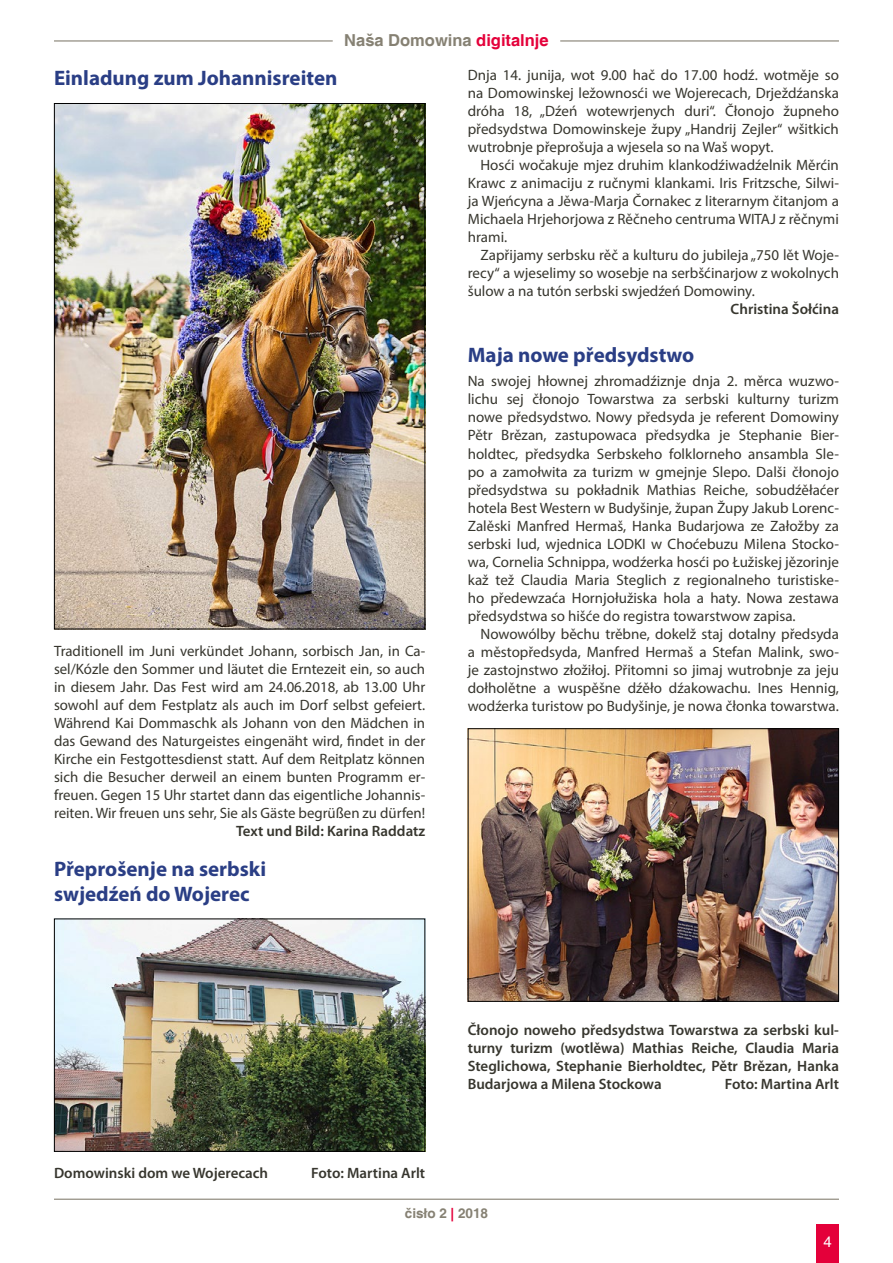
<style>
.page{position:relative;width:893px;height:1263px;background:#fff}
.page>*{position:absolute;margin:0;border:0;box-sizing:border-box;transform-origin:0 0}
.t1{font:700 21px/25.2px "Myriad Pro";color:#2a3e85}
.t2{font:700 16.5px "Helvetica";color:#868173}
.t3{font:15px/18px "Myriad Pro";color:#37362e;text-align:justify}
.t4{font:600 15px/18px "Myriad Pro";color:#37362e;text-align:justify}
.t5{font:15px "Helvetica";color:#fff}
.t6{font:700 13.5px "Helvetica";color:#868173}
.s1{color:#e4003a}
</style>
<div class="page">
<hr style="left:54px;top:1198px;width:785px;height:2px;background:#868173">
<div style="left:816px;top:1224px;width:23px;height:39px;background:#e4003a"></div>
<hr style="left:54px;top:40px;width:279px;height:2px;background:#868173">
<hr style="left:560px;top:40px;width:279px;height:2px;background:#868173">
<img style="left:56px;top:105px;width:367px;height:522px">
<img style="left:56px;top:920px;width:367px;height:230px">
<div style="left:54px;top:918px;width:371px;height:234px;border:1px solid #000"></div>
<img style="left:470px;top:730px;width:367px;height:270px">
<div style="left:468px;top:728px;width:371px;height:274px;border:1px solid #000"></div>
<p class="t2" style="left:344px;top:30px;width:206px">Naša Domowina <span class="s1">digitalnje</span></p>
<h1 class="t1" style="left:54px;top:64px;width:285px">Einladung zum Johannisreiten</h1>
<p class="t3" style="left:54px;top:641px;width:373px">Traditionell im Juni verkündet Johann, sorbisch Jan, in Ca&shy;sel/Kózle den Sommer und läutet die Erntezeit ein, so auch in diesem Jahr. Das Fest wird am 24.06.2018, ab 13.00 Uhr sowohl auf dem Festplatz als auch im Dorf selbst gefeiert.<br>Während Kai Dommaschk als Johann von den Mädchen in das Gewand des Naturgeistes eingenäht wird, findet in der Kirche ein Festgottesdienst statt. Auf dem Reitplatz können sich die Besucher derweil an einem bunten Programm er&shy;freuen. Gegen 15 Uhr startet dann das eigentliche Johannis&shy;reiten. Wir freuen uns sehr, Sie als Gäste begrüßen zu dürfen!</p>
<p class="t4" style="left:236px;top:822px;width:191px">Text und Bild: Karina Raddatz</p>
<h1 class="t1" style="left:54px;top:855px;width:214px">Přeprošenje na serbski swjedźeń do Wojerec</h1>
<p class="t3" style="left:468px;top:66px;width:373px">Dnja 14. junija, wot 9.00 hač do 17.00 hodź. wotměje so na Domowinskej ležownosći we Wojerecach, Drježdźanska dróha 18, „Dźeń wotewrjenych duri“. Čłonojo župneho předsydstwa Domowinskeje župy „Handrij Zejler“ wšitkich wutrobnje přeprošuja a wjesela so na Waš wopyt.</p>
<p class="t3" style="left:468px;top:156px;width:373px;text-indent:13px">Hosći wočakuje mjez druhim klankodźiwadźelnik Měrćin Krawc z animaciju z ručnymi klankami. Iris Fritzsche, Silwi&shy;ja Wjeńcyna a Jěwa-Marja Čornakec z literarnym čitanjom a Michaela Hrjehorjowa z Rěčneho centruma WITAJ z rěčnymi hrami.</p>
<p class="t3" style="left:468px;top:246px;width:373px;text-indent:13px">Zapřijamy serbsku rěč a kulturu do jubileja „750 lět Woje&shy;recy“ a wjeselimy so wosebje na serbšćinarjow z wokolnych šulow a na tutón serbski swjedźeń Domowiny.</p>
<p class="t4" style="left:731px;top:300px;width:110px">Christina Šołćina</p>
<h1 class="t1" style="left:468px;top:341px;width:228px">Maja nowe předsydstwo</h1>
<p class="t3" style="left:468px;top:372px;width:373px">Na swojej hłownej zhromadźiznje dnja 2. měrca wuzwo&shy;lichu sej čłonojo Towarstwa za serbski kulturny turizm nowe předsydstwo. Nowy předsyda je referent Domowiny Pětr Brězan, zastupowaca předsydka je Stephanie Bier&shy;holdtec, předsydka Serbskeho folklorneho ansambla Sle&shy;po a zamołwita za turizm w gmejnje Slepo. Dalši čłonojo předsydstwa su pokładnik Mathias Reiche, sobudźěłaćer hotela Best Western w Budyšinje, župan Župy Jakub Lorenc-Zalěski Manfred Hermaš, Hanka Budarjowa ze Załožby za serbski lud, wjednica LODKI w Choćebuzu Milena Stocko&shy;wa, Cornelia Schnippa, wodźerka hosći po Łužiskej jězorinje kaž tež Claudia Maria Steglich z regionalneho turistiske&shy;ho předewzaća Hornjołužiska hola a haty. Nowa zestawa předsydstwa so hišće do registra towarstwow zapisa.</p>
<p class="t3" style="left:468px;top:624px;width:373px;text-indent:13px">Nowowólby běchu trěbne, dokelž staj dotalny předsyda a městopředsyda, Manfred Hermaš a Stefan Malink, swo&shy;je zastojnstwo złožiłoj. Přitomni so jimaj wutrobnje za jeju dołholětne a wuspěšne dźěło dźakowachu. Ines Hennig, wodźerka turistow po Budyšinje, je nowa čłonka towarstwa.</p>
<p class="t4" style="left:54px;top:1164px;width:216px">Domowinski dom we Wojerecach</p>
<p class="t4" style="left:311px;top:1164px;width:116px">Foto: Martina Arlt</p>
<p class="t4" style="left:468px;top:1021px;width:373px">Čłonojo noweho předsydstwa Towarstwa za serbski kul&shy;turny turizm (wotlěwa) Mathias Reiche, Claudia Maria Steglichowa, Stephanie Bierholdtec, Pětr Brězan, Hanka Budarjowa a Milena Stockowa</p>
<p class="t4" style="left:725px;top:1075px;width:116px">Foto: Martina Arlt</p>
<p class="t6" style="left:405px;top:1204px;width:85px">čisło 2 <span class="s1">|</span> 2018</p>
<p class="t5" style="left:823px;top:1233px;width:10px">4</p>
</div>
